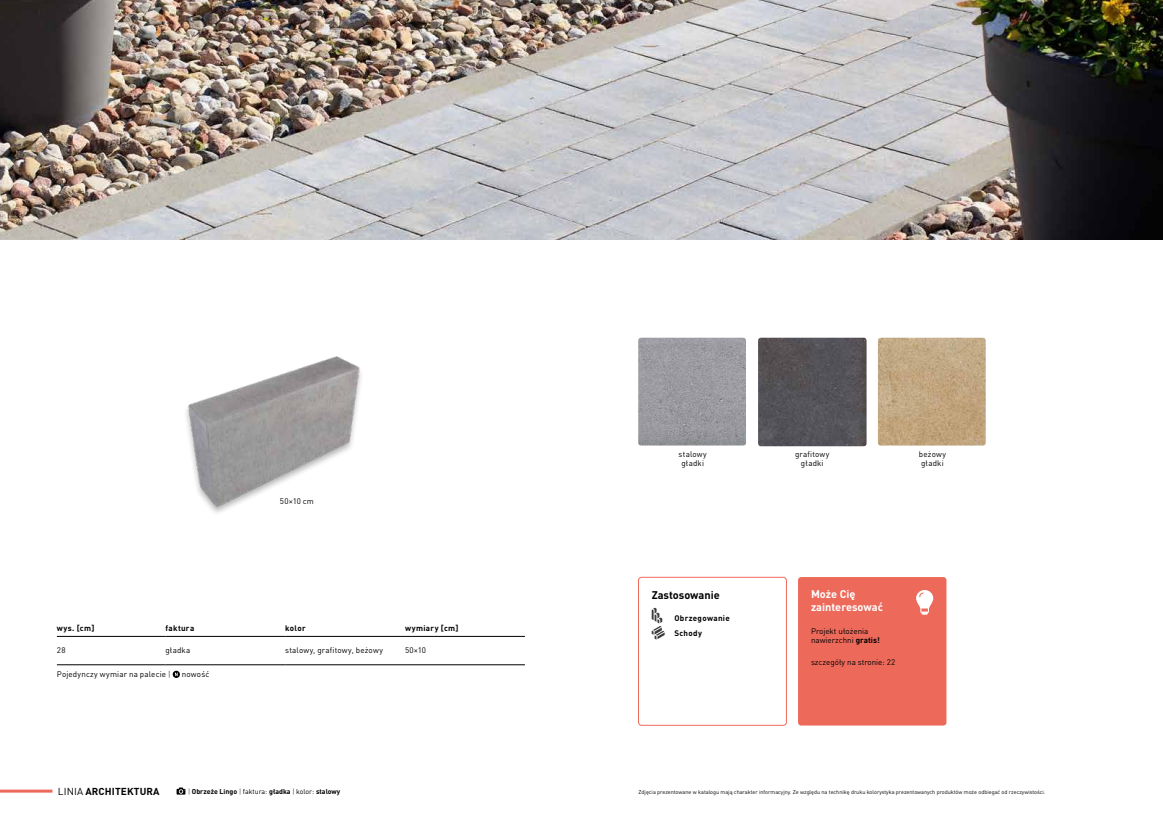
<style>
.page{position:relative;width:1163px;height:823px;background:#fff}
.page>*{position:absolute;margin:0;border:0;box-sizing:border-box;transform-origin:0 0}
.t1{font:700 11px/13.2px "DINCE";color:#fff}
.t2{font:700 11px "DINCE";color:#000}
.t3{font:700 10px "DINCE";letter-spacing:.01em;color:#000}
.t4{font:8px/9px "DINCE";letter-spacing:.015em;color:#000;text-align:center}
.t5{font:700 8px/15.5px "DINCE";letter-spacing:.04em;color:#000}
.t6{font:700 7px "DINCE";color:#000}
.t7{font:5.5px "DINCE";color:#000}
.s1{font-weight:300}
.s2{font-weight:700}
.s3{font-weight:400}
</style>
<div class="page">
<hr style="left:0;top:789px;width:52px;height:3px;background:#ed6a5b">
<img style="left:0;top:0;width:1162px;height:239px">
<svg style="left:176px;top:787px;width:9px;height:7px"></svg>
<img style="left:186px;top:356px;width:175px;height:157px">
<hr style="left:57px;top:635px;width:108px;height:1px;background:#000">
<hr style="left:285px;top:635px;width:120px;height:1px;background:#000">
<hr style="left:405px;top:635px;width:120px;height:1px;background:#000">
<hr style="left:57px;top:664px;width:108px;height:1px;background:#000">
<hr style="left:285px;top:664px;width:120px;height:1px;background:#000">
<hr style="left:405px;top:664px;width:120px;height:1px;background:#000">
<hr style="left:165px;top:635px;width:120px;height:1px;background:#000">
<hr style="left:165px;top:664px;width:120px;height:1px;background:#000">
<svg style="left:173px;top:670px;width:7px;height:7px"></svg>
<img style="left:758px;top:337px;width:108px;height:109px">
<img style="left:638px;top:337px;width:108px;height:108px">
<svg style="left:651px;top:607px;width:13px;height:32px"></svg>
<div style="left:638px;top:576px;width:148px;height:149px;border:1px solid #ed6a5b;border-radius:3px"></div>
<div style="left:797px;top:576px;width:149px;height:149px;background:#ed6a5b;border-radius:3px"></div>
<svg style="left:916px;top:590px;width:17px;height:24px"></svg>
<img style="left:877px;top:337px;width:108px;height:108px">
<p class="t4" style="left:280px;top:496px;width:36px">50×10 cm</p>
<p class="t5" style="left:57px;top:619px;width:39px">wys. [cm]</p>
<p class="t5" style="left:165px;top:619px;width:30px">faktura</p>
<p class="t5" style="left:285px;top:619px;width:22px">kolor</p>
<p class="t5" style="left:405px;top:619px;width:55px">wymiary [cm]</p>
<p class="t4" style="left:57px;top:645px;width:10px">28</p>
<p class="t4" style="left:165px;top:645px;width:26px">gładka</p>
<p class="t4" style="left:285px;top:645px;width:99px">stalowy, grafitowy, beżowy</p>
<p class="t4" style="left:405px;top:645px;width:23px">50×10</p>
<p class="t4" style="left:57px;top:668px;width:115px">Pojedynczy wymiar na palecie <span class="s1">|</span></p>
<p class="t4" style="left:182px;top:668px;width:29px">nowość</p>
<p class="t4" style="left:678px;top:449px;width:30px">stalowy gładki</p>
<h1 class="t2" style="left:651px;top:587px;width:70px">Zastosowanie</h1>
<p class="t5" style="left:674px;top:609px;width:57px">Obrzegowanie<br>Schody</p>
<p class="t4" style="left:795px;top:449px;width:36px">grafitowy gładki</p>
<p class="t4" style="left:918px;top:449px;width:29px;text-align:left">beżowy gładki</p>
<h1 class="t1" style="left:810px;top:586px;width:73px">Może Cię zainteresować</h1>
<p class="t4" style="left:810px;top:625px;width:70px;line-height:9.6px;text-align:left">Projekt ułożenia nawierzchni <span class="s2">gratis!</span></p>
<p class="t4" style="left:810px;top:657px;width:86px">szczegóły na stronie: 22</p>
<p class="t3" style="left:58px;top:784px;width:103px"><span class="s3">LINIA</span> ARCHITEKTURA</p>
<p class="t6" style="left:188px;top:786px;width:154px"><span class="s1">|</span> Obrzeże Lingo <span class="s1">|</span> <span class="s3">faktura:</span> gładka <span class="s1">|</span> <span class="s3">kolor:</span> stalowy</p>
<p class="t7" style="left:638px;top:788px;width:408px">Zdjęcia prezentowane w katalogu mają charakter informacyjny. Ze względu na technikę druku kolorystyka prezentowanych produktów może odbiegać od rzeczywistości.</p>
</div>
